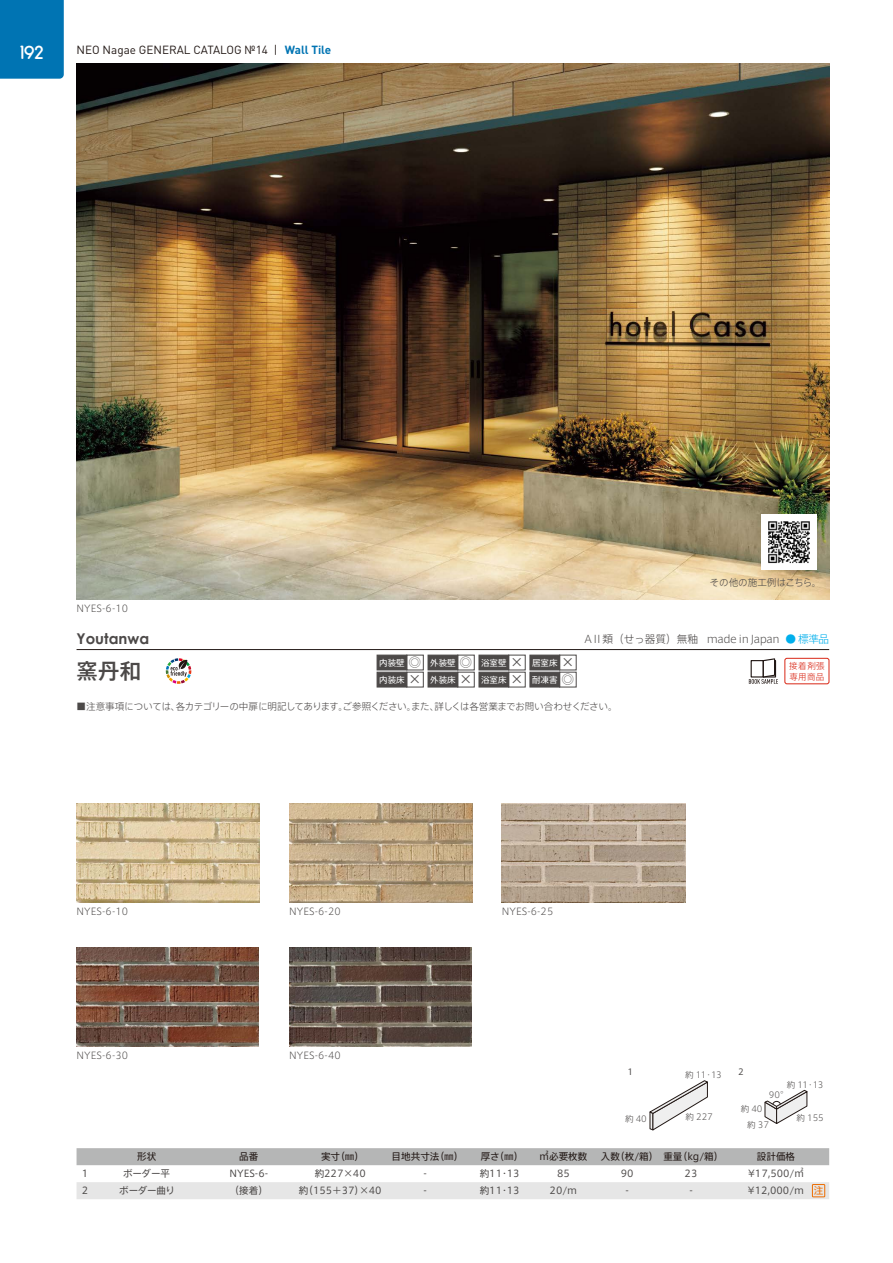
<style>
.page{position:relative;width:893px;height:1263px;background:#fff}
.page>*{position:absolute;margin:0;border:0;box-sizing:border-box;transform-origin:0 0}
.t1{font:500 21.3px "Axis Std";color:#4c4948}
.t2{font:19.2px "Arciform";color:#fff}
.t3{font:700 14.85px "Century Gothic";color:#4c4948}
.t4{font:11.7px "DIN Pro";color:#221815}
.t5{font:300 10.65px "Axis Std";letter-spacing:-.04em;color:#4c4948}
.t6{font:9.6px "Axis Std";color:#4c4948}
.t7{font:300 9.6px "Axis Std";color:#4c4948}
.t8{font:300 9.6px "Axis Std";letter-spacing:-.04em;color:#4c4948}
.t9{font:9.6px "Axis Std";color:#221815}
.t10{font:9.6px "Axis Std";color:#ed6c00}
.t11{font:8.55px/17.1px "Axis Std";color:#fff}
.t12{font:300 8.55px/16px "Axis Std";color:#4c4948}
.t13{font:300 8.55px/10.6px "Axis Std";letter-spacing:.045em;color:#d92817}
.t14{font:8.55px "Axis Std";color:#4c4948}
.s1{font-weight:700;color:#0074b3}
.s2{font-size:12.75px;color:#4c4948}
.s3{color:#00afec}
</style>
<div class="page">
<img style="left:77px;top:64px;width:752px;height:536px">
<div style="left:377px;top:655px;width:30px;height:15px;background:#4c4948"></div>
<div style="left:428px;top:655px;width:30px;height:15px;background:#4c4948"></div>
<div style="left:479px;top:655px;width:30px;height:15px;background:#4c4948"></div>
<div style="left:377px;top:672px;width:30px;height:15px;background:#4c4948"></div>
<div style="left:428px;top:672px;width:30px;height:15px;background:#4c4948"></div>
<div style="left:479px;top:672px;width:30px;height:15px;background:#4c4948"></div>
<div style="left:530px;top:655px;width:30px;height:15px;background:#4c4948"></div>
<div style="left:530px;top:672px;width:30px;height:15px;background:#4c4948"></div>
<hr style="left:77px;top:649px;width:752px;height:1px;background:#221815">
<div style="left:785px;top:658px;width:44px;height:26px;border:1px solid #d92817;border-radius:2px"></div>
<div style="left:77px;top:1148px;width:752px;height:17px;background:#b5b6b6"></div>
<div style="left:77px;top:1182px;width:752px;height:17px;background:#e6e6e6"></div>
<img style="left:77px;top:804px;width:183px;height:98px">
<img style="left:289px;top:804px;width:183px;height:98px">
<img style="left:502px;top:804px;width:183px;height:98px">
<img style="left:77px;top:947px;width:182px;height:99px">
<img style="left:289px;top:947px;width:182px;height:99px">
<svg style="left:649px;top:1080px;width:59px;height:51px"></svg>
<img style="left:761px;top:514px;width:55px;height:56px">
<svg style="left:764px;top:1090px;width:44px;height:34px"></svg>
<div style="left:812px;top:1184px;width:13px;height:13px;border:1px solid #ed6c00"></div>
<svg style="left:166px;top:658px;width:25px;height:26px"></svg>
<svg style="left:749px;top:658px;width:29px;height:26px"></svg>
<div style="left:0;top:0;width:64px;height:79px;background:#0074b3"></div>
<h2 class="t2" style="left:20px;top:40px;width:25px">192</h2>
<p class="t4" style="left:77px;top:42px;width:256px">NEO Nagae GENERAL CATALOG №14 | <span class="s1">Wall Tile</span></p>
<p class="t7" style="left:77px;top:602px;width:53px">NYES-6-10</p>
<h3 class="t3" style="left:77px;top:629px;width:74px">Youtanwa</h3>
<h1 class="t1" style="left:77px;top:655px;width:66px">窯丹和</h1>
<p class="t7" style="left:710px;top:575px;width:113px">その他の施工例はこちら。</p>
<p class="t11" style="left:379px;top:653px;width:146px">内装壁 <span class="s2">◎</span> 外装壁 <span class="s2">◎</span> 浴室壁 <span class="s2">×</span>内装床 <span class="s2">×</span> 外装床 <span class="s2">×</span> 浴室床 <span class="s2">×</span></p>
<p class="t11" style="left:532px;top:653px;width:44px">居室床 <span class="s2">×</span>耐凍害 <span class="s2">◎</span></p>
<p class="t5" style="left:584px;top:631px;width:246px">AⅡ類（せっ器質）無釉 made in Japan <span class="s3">● 標準品</span></p>
<p class="t13" style="left:789px;top:660px;width:37px">接着剤張専用商品</p>
<p class="t8" style="left:77px;top:699px;width:543px">■注意事項については、各カテゴリーの中扉に明記してあります。ご参照ください。また、詳しくは各営業までお問い合わせください。</p>
<p class="t7" style="left:77px;top:904px;width:53px">NYES-6-10</p>
<p class="t7" style="left:289px;top:904px;width:53px">NYES-6-20</p>
<p class="t7" style="left:502px;top:904px;width:53px">NYES-6-25</p>
<p class="t7" style="left:77px;top:1048px;width:53px">NYES-6-30</p>
<p class="t7" style="left:289px;top:1048px;width:53px">NYES-6-40</p>
<p class="t14" style="left:628px;top:1066px;width:7px">1</p>
<p class="t12" style="left:685px;top:1066px;width:38px">約 11・13</p>
<p class="t12" style="left:625px;top:1111px;width:23px">約 40</p>
<p class="t12" style="left:685px;top:1108px;width:29px">約 227</p>
<p class="t14" style="left:738px;top:1066px;width:7px">2</p>
<p class="t12" style="left:787px;top:1076px;width:38px">約 11・13</p>
<p class="t12" style="left:769px;top:1086px;width:21px">90°</p>
<p class="t12" style="left:747px;top:1100px;width:23px;text-indent:-6px">約 40約 37</p>
<p class="t12" style="left:796px;top:1109px;width:29px">約 155</p>
<p class="t9" style="left:137px;top:1149px;width:21px">形状</p>
<p class="t9" style="left:239px;top:1149px;width:21px">品番</p>
<p class="t9" style="left:321px;top:1149px;width:45px">実寸（㎜）</p>
<p class="t9" style="left:392px;top:1149px;width:73px">目地共寸法（㎜）</p>
<p class="t9" style="left:481px;top:1149px;width:44px">厚さ（㎜）</p>
<p class="t9" style="left:539px;top:1149px;width:49px">㎡必要枚数</p>
<p class="t9" style="left:601px;top:1149px;width:124px">入数（枚/箱）重量（kg/箱）</p>
<p class="t9" style="left:757px;top:1149px;width:40px">設計価格</p>
<p class="t6" style="left:82px;top:1166px;width:8px">1</p>
<p class="t6" style="left:123px;top:1166px;width:48px">ボーダー平</p>
<p class="t6" style="left:229px;top:1166px;width:40px">NYES-6-</p>
<p class="t6" style="left:315px;top:1166px;width:53px">約227×40</p>
<p class="t6" style="left:424px;top:1166px;width:5px">-</p>
<p class="t6" style="left:480px;top:1166px;width:41px">約11・13</p>
<p class="t6" style="left:557px;top:1166px;width:14px">85</p>
<p class="t6" style="left:621px;top:1166px;width:14px">90</p>
<p class="t6" style="left:685px;top:1166px;width:14px">23</p>
<p class="t6" style="left:748px;top:1166px;width:57px">¥17,500/㎡</p>
<p class="t6" style="left:82px;top:1183px;width:8px">2</p>
<p class="t6" style="left:119px;top:1183px;width:57px">ボーダー曲り</p>
<p class="t6" style="left:230px;top:1183px;width:40px">（接着）</p>
<p class="t6" style="left:299px;top:1183px;width:84px">約（155＋37）×40</p>
<p class="t6" style="left:424px;top:1183px;width:5px">-</p>
<p class="t6" style="left:480px;top:1183px;width:41px">約11・13</p>
<p class="t6" style="left:550px;top:1183px;width:29px">20/m</p>
<p class="t6" style="left:625px;top:1183px;width:5px">-</p>
<p class="t6" style="left:689px;top:1183px;width:5px">-</p>
<p class="t6" style="left:748px;top:1183px;width:58px">¥12,000/m</p>
<p class="t10" style="left:814px;top:1183px;width:11px">注</p>
</div>
